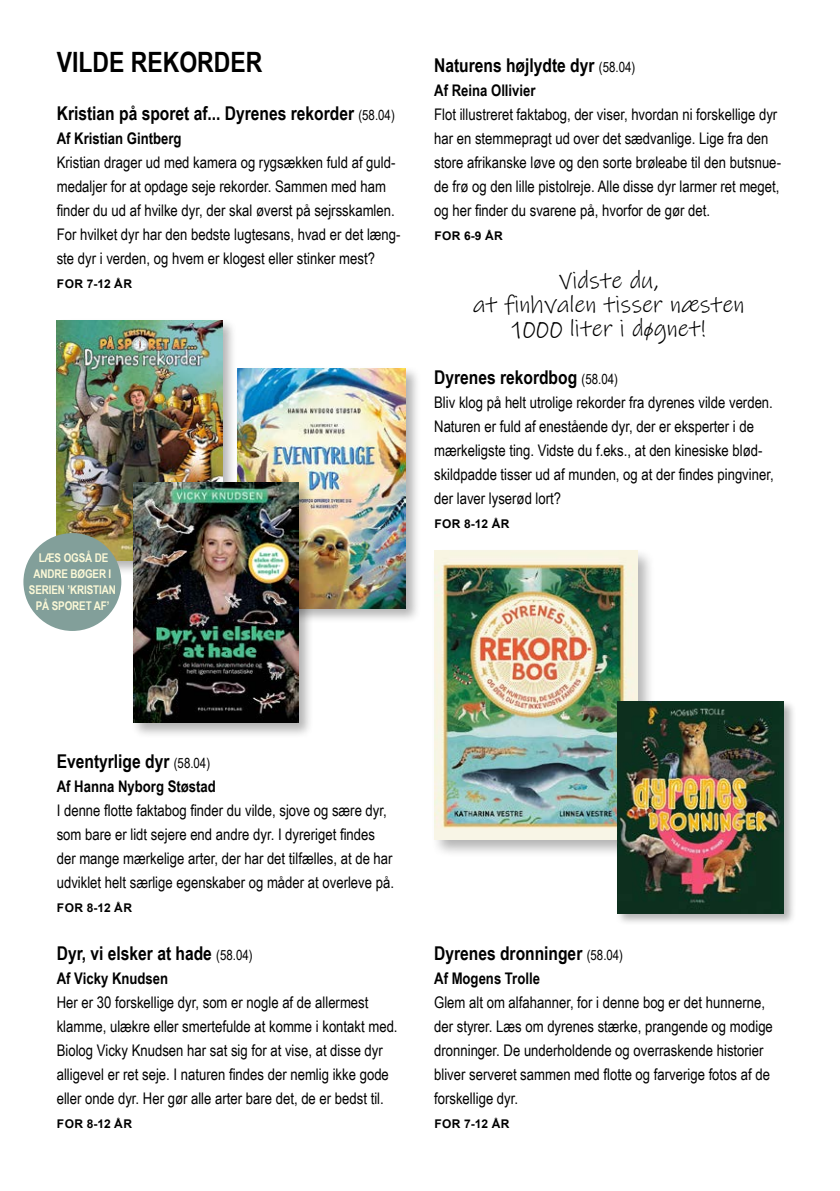
<style>
.page{position:relative;width:840px;height:1191px;background:#fff}
.page>*{position:absolute;margin:0;border:0;box-sizing:border-box;transform-origin:0 0}
.id544{font:700 28px "Arial Narrow";color:#000}
.id553{font:24px "Ink Free";color:#000}
.id320{font:700 19px "Arial Narrow";color:#000}
.id321{font:16px/24px "Arial Narrow";color:#000}
.id323{font:700 16px "Arial Narrow";color:#000}
.id324{font:700 12px "Arial";letter-spacing:.035em;color:#000}
.t1{font:700 12px/16px "Arial Narrow";letter-spacing:-.01em;color:#fcf9d7;text-align:center}
.s1{font-weight:400;font-size:14px}
</style>
<div class="page">
<div style="left:54px;top:318px;width:184px;height:257px;background:#000;opacity:.3"></div>
<img style="left:57px;top:320px;width:165px;height:240px">
<div style="left:235px;top:366px;width:186px;height:257px;background:#000;opacity:.3"></div>
<img style="left:237px;top:369px;width:168px;height:239px">
<div style="left:131px;top:480px;width:183px;height:258px;background:#000;opacity:.3"></div>
<img style="left:133px;top:482px;width:165px;height:241px">
<div style="left:23px;top:533px;width:98px;height:98px;background:#829f9a;border-radius:50%"></div>
<div style="left:430px;top:547px;width:225px;height:310px;background:#000;opacity:.3"></div>
<img style="left:434px;top:551px;width:202px;height:288px">
<div style="left:615px;top:700px;width:180px;height:226px;background:#000;opacity:.3"></div>
<img style="left:617px;top:701px;width:165px;height:212px">
<h1 class="id544" style="left:57px;top:41px;width:207px">VILDE REKORDER</h1>
<h2 class="id320" style="left:57px;top:99px;width:339px">Kristian på sporet af... Dyrenes rekorder <span class="s1">(58.04)</span></h2>
<h2 class="id323" style="left:57px;top:126px;width:126px">Af Kristian Gintberg</h2>
<p class="id321" style="left:57px;top:150px;width:345px">Kristian drager ud med kamera og rygsækken fuld af guld&shy;medaljer for at opdage seje rekorder. Sammen med ham finder du ud af hvilke dyr, der skal øverst på sejrsskamlen.<br>For hvilket dyr har den bedste lugtesans, hvad er det læng&shy;ste dyr i verden, og hvem er klogest eller stinker mest?</p>
<p class="id324" style="left:57px;top:275px;width:77px">FOR 7-12 ÅR</p>
<p class="t1" style="left:29px;top:549px;width:88px">LÆS OGSÅ DE<br>ANDRE BØGER I<br>SERIEN ’KRISTIAN<br>PÅ SPORET AF’</p>
<h2 class="id320" style="left:434px;top:51px;width:202px">Naturens højlydte dyr <span class="s1">(58.04)</span></h2>
<h2 class="id323" style="left:434px;top:78px;width:103px">Af Reina Ollivier</h2>
<p class="id321" style="left:434px;top:102px;width:348px">Flot illustreret faktabog, der viser, hvordan ni forskellige dyr har en stemmepragt ud over det sædvanlige. Lige fra den store afrikanske løve og den sorte brøleabe til den butsnue&shy;de frø og den lille pistolreje. Alle disse dyr larmer ret meget, og her finder du svarene på, hvorfor de gør det.</p>
<p class="id324" style="left:434px;top:227px;width:70px">FOR 6-9 ÅR</p>
<p class="id553" style="left:559px;top:265px;width:100px">Vidste du,</p>
<p class="id553" style="left:472px;top:289px;width:273px">at finhvalen tisser næsten</p>
<p class="id553" style="left:511px;top:313px;width:195px">1000 liter i døgnet!</p>
<h2 class="id320" style="left:434px;top:363px;width:185px">Dyrenes rekordbog <span class="s1">(58.04)</span></h2>
<p class="id321" style="left:434px;top:390px;width:341px">Bliv klog på helt utrolige rekorder fra dyrenes vilde verden.<br>Naturen er fuld af enestående dyr, der er eksperter i de mærkeligste ting. Vidste du f.eks., at den kinesiske blød&shy;skildpadde tisser ud af munden, og at der findes pingviner, der laver lyserød lort?</p>
<p class="id324" style="left:434px;top:515px;width:77px">FOR 8-12 ÅR</p>
<h2 class="id320" style="left:57px;top:747px;width:155px">Eventyrlige dyr <span class="s1">(58.04)</span></h2>
<h2 class="id323" style="left:57px;top:774px;width:160px">Af Hanna Nyborg Støstad</h2>
<p class="id321" style="left:57px;top:798px;width:338px">I denne flotte faktabog finder du vilde, sjove og sære dyr, som bare er lidt sejere end andre dyr. I dyreriget findes der mange mærkelige arter, der har det tilfælles, at de har udviklet helt særlige egenskaber og måder at overleve på.</p>
<p class="id324" style="left:57px;top:899px;width:77px">FOR 8-12 ÅR</p>
<h2 class="id320" style="left:57px;top:939px;width:197px">Dyr, vi elsker at hade <span class="s1">(58.04)</span></h2>
<h2 class="id323" style="left:57px;top:966px;width:113px">Af Vicky Knudsen</h2>
<p class="id321" style="left:57px;top:990px;width:342px">Her er 30 forskellige dyr, som er nogle af de allermest klamme, ulækre eller smertefulde at komme i kontakt med.<br>Biolog Vicky Knudsen har sat sig for at vise, at disse dyr alligevel er ret seje. I naturen findes der nemlig ikke gode eller onde dyr. Her gør alle arter bare det, de er bedst til.</p>
<p class="id324" style="left:57px;top:1115px;width:77px">FOR 8-12 ÅR</p>
<h2 class="id320" style="left:434px;top:939px;width:190px">Dyrenes dronninger <span class="s1">(58.04)</span></h2>
<h2 class="id323" style="left:434px;top:966px;width:107px">Af Mogens Trolle</h2>
<p class="id321" style="left:434px;top:990px;width:340px">Glem alt om alfahanner, for i denne bog er det hunnerne, der styrer. Læs om dyrenes stærke, prangende og modige dronninger. De underholdende og overraskende historier bliver serveret sammen med flotte og farverige fotos af de forskellige dyr.</p>
<p class="id324" style="left:434px;top:1115px;width:77px">FOR 7-12 ÅR</p>
</div>
